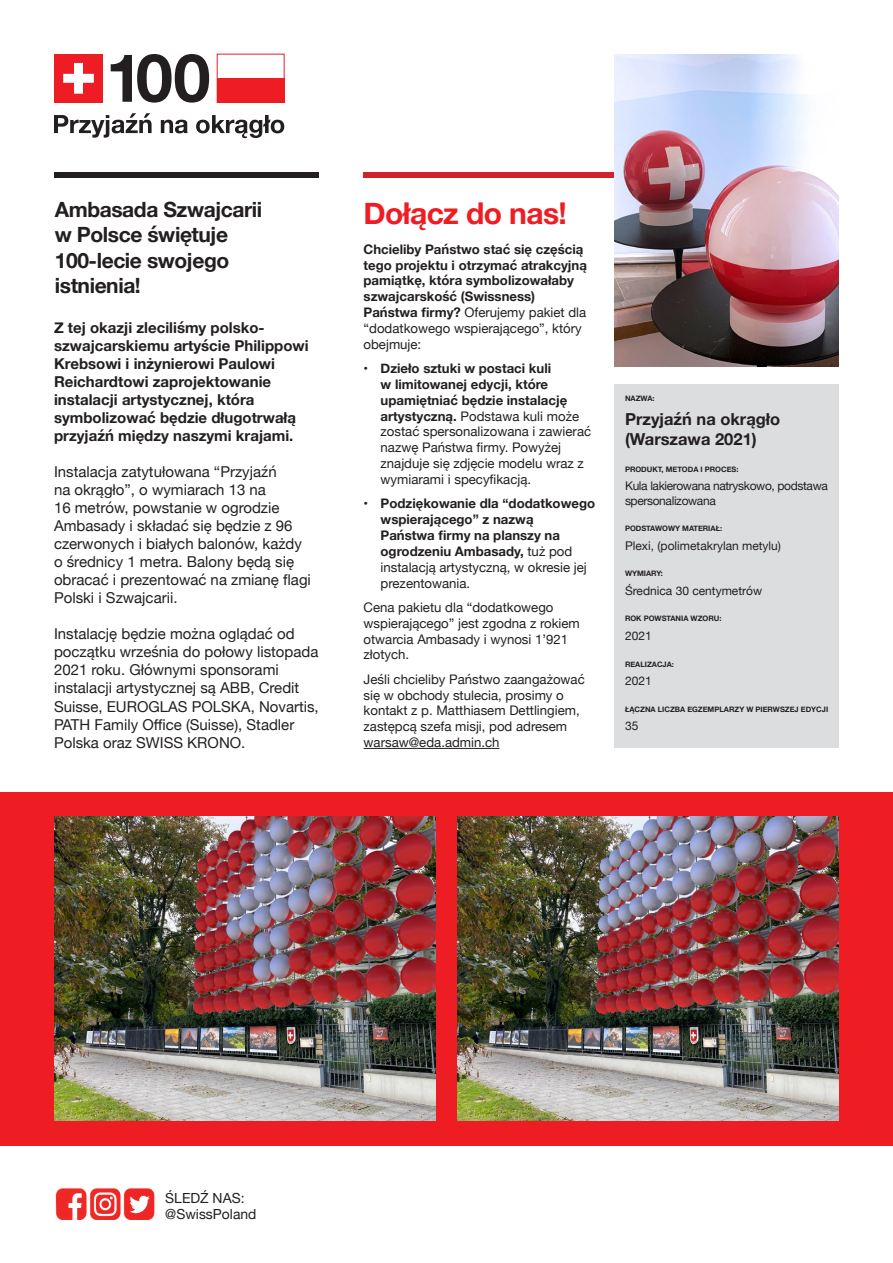
<style>
.page{position:relative;width:893px;height:1263px;background:#fff}
.page>*{position:absolute;margin:0;border:0;box-sizing:border-box;transform-origin:0 0}
.t1{font:700 30px "Helvetica Neue";letter-spacing:-.02em;color:#ee1d23}
.t2{font:700 21px/25.2px "Helvetica Neue";letter-spacing:-.02em;color:#231f20}
.t3{font:700 16.5px/19.8px "Helvetica Neue";color:#231f20}
.t4{font:15px/18px "Helvetica Neue";color:#231f20}
.t5{font:700 15px/18px "Helvetica Neue";color:#231f20}
.t6{font:13.95px "Helvetica Neue";color:#231f20}
.t7{font:13.2px/15.9px "Helvetica Neue";color:#231f20}
.t8{font:700 13.2px/15.9px "Helvetica Neue";color:#231f20}
.t9{font:12px "Helvetica Neue";color:#231f20}
.t10{font:12px/14.4px "Helvetica Neue";letter-spacing:-.03em;color:#231f20}
.t11{font:700 7.5px "Helvetica Neue";color:#231f20}
.s1{font-weight:400}
.s2{font-weight:700}
</style>
<div class="page">
<div style="left:0;top:792px;width:893px;height:353px;background:#ee1d23"></div>
<hr style="left:364px;top:748px;width:136px;height:1px;background:#231f20">
<img style="left:54px;top:816px;width:382px;height:305px">
<img style="left:457px;top:816px;width:382px;height:305px">
<div style="left:54px;top:172px;width:265px;height:6px;background:#231f20"></div>
<div style="left:364px;top:172px;width:467px;height:6px;background:#d1232a"></div>
<div style="left:615px;top:384px;width:224px;height:363px;background:#dcdddf"></div>
<img style="left:615px;top:54px;width:224px;height:313px">
<img style="left:55px;top:1188px;width:100px;height:32px">
<svg style="left:111px;top:54px;width:98px;height:49px"></svg>
<div style="left:217px;top:78px;width:67px;height:25px;background:#ee1d23"></div>
<svg style="left:54px;top:113px;width:230px;height:25px"></svg>
<div style="left:54px;top:54px;width:49px;height:49px;background:#ee1d23"></div>
<svg style="left:63px;top:63px;width:31px;height:31px"></svg>
<div style="left:217px;top:54px;width:67px;height:49px;border:1px solid #ee1d23"></div>
<p class="t2" style="left:55px;top:198px;width:209px">Ambasada Szwajcarii w Polsce świętuje<br>100-lecie swojego istnienia!</p>
<p class="t1" style="left:364px;top:190px;width:205px">Dołącz do nas!</p>
<p class="t8" style="left:364px;top:241px;width:225px">Chcieliby Państwo stać się częścią tego projektu i otrzymać atrakcyjną pamiątkę, która symbolizowałaby szwajcarskość (Swissness)<br>Państwa firmy? <span class="s1">Oferujemy pakiet dla “dodatkowego wspierającego”, który obejmuje:</span></p>
<p class="t7" style="left:381px;top:361px;width:212px;text-indent:-17px"><span class="s2">• Dzieło sztuki w postaci kuli<br>w limitowanej edycji, które upamiętniać będzie instalację artystyczną.</span> Podstawa kuli może zostać spersonalizowana i zawierać nazwę Państwa firmy. Powyżej znajduje się zdjęcie modelu wraz z wymiarami i specyfikacją.</p>
<p class="t8" style="left:381px;top:496px;width:216px;text-indent:-17px">• Podziękowanie dla “dodatkowego wspierającego” z nazwą<br>Państwa firmy na planszy na ogrodzeniu Ambasady, <span class="s1">tuż pod instalacją artystyczną, w okresie jej prezentowania.</span></p>
<p class="t7" style="left:364px;top:600px;width:218px">Cena pakietu dla “dodatkowego wspierającego” jest zgodna z rokiem otwarcia Ambasady i wynosi 1’921 złotych.</p>
<p class="t7" style="left:364px;top:672px;width:223px">Jeśli chcieliby Państwo zaangażować się w obchody stulecia, prosimy o kontakt z p. Matthiasem Dettlingiem, zastępcą szefa misji, pod adresem warsaw@eda.admin.ch</p>
<p class="t5" style="left:54px;top:319px;width:256px">Z tej okazji zleciliśmy polsko&shy;szwajcarskiemu artyście Philippowi Krebsowi i inżynierowi Paulowi Reichardtowi zaprojektowanie instalacji artystycznej, która symbolizować będzie długotrwałą przyjaźń między naszymi krajami.</p>
<p class="t4" style="left:54px;top:464px;width:258px">Instalacja zatytułowana “Przyjaźń<br>na okrągło”, o wymiarach 13 na<br>16 metrów, powstanie w ogrodzie<br>Ambasady i składać się będzie z 96 czerwonych i białych balonów, każdy o średnicy 1 metra. Balony będą się obracać i prezentować na zmianę flagi<br>Polski i Szwajcarii.</p>
<p class="t4" style="left:54px;top:626px;width:266px">Instalację będzie można oglądać od początku września do połowy listopada 2021 roku. Głównymi sponsorami instalacji artystycznej są ABB, Credit Suisse, EUROGLAS POLSKA, Novartis, PATH Family Office (Suisse), Stadler Polska oraz SWISS KRONO.</p>
<p class="t11" style="left:625px;top:393px;width:31px">NAZWA:</p>
<p class="t3" style="left:625px;top:410px;width:157px">Przyjaźń na okrągło (Warszawa 2021)</p>
<p class="t11" style="left:625px;top:463px;width:115px">PRODUKT, METODA I PROCES:</p>
<p class="t10" style="left:625px;top:479px;width:204px">Kula lakierowana natryskowo, podstawa spersonalizowana</p>
<p class="t11" style="left:625px;top:522px;width:99px">PODSTAWOWY MATERIAŁ:</p>
<p class="t9" style="left:625px;top:537px;width:158px">Plexi, (polimetakrylan metylu)</p>
<p class="t11" style="left:625px;top:568px;width:39px">WYMIARY:</p>
<p class="t9" style="left:625px;top:582px;width:139px">Średnica 30 centymetrów</p>
<p class="t11" style="left:625px;top:613px;width:98px">ROK POWSTANIA WZORU:</p>
<p class="t9" style="left:625px;top:627px;width:28px">2021</p>
<p class="t11" style="left:625px;top:658px;width:51px">REALIZACJA:</p>
<p class="t9" style="left:625px;top:672px;width:28px">2021</p>
<p class="t11" style="left:625px;top:703px;width:205px">ŁĄCZNA LICZBA EGZEMPLARZY W PIERWSZEJ EDYCJI</p>
<p class="t9" style="left:625px;top:717px;width:15px">35</p>
<p class="t6" style="left:165px;top:1187px;width:81px">ŚLEDŹ NAS:</p>
<p class="t6" style="left:165px;top:1204px;width:93px">@SwissPoland</p>
</div>
